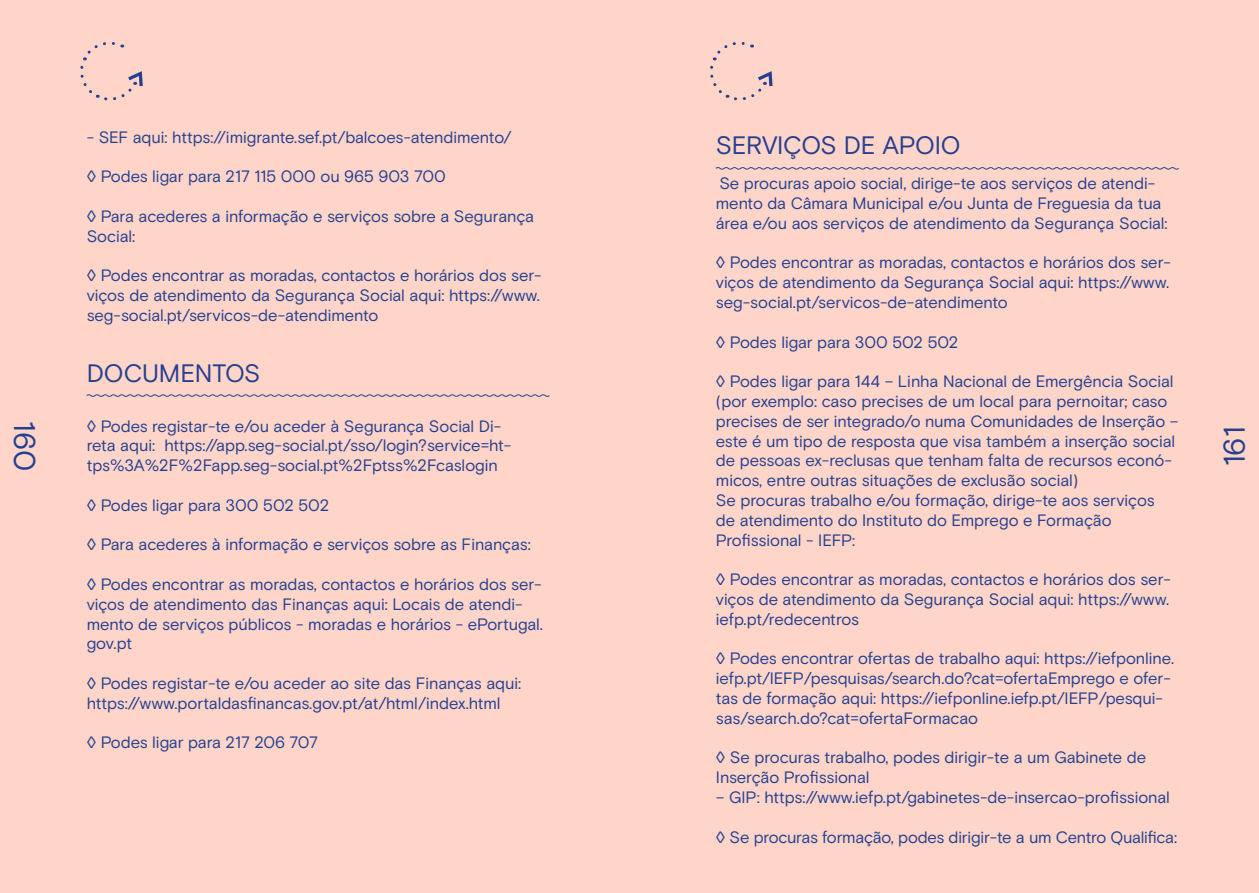
<style>
.page{position:relative;width:1259px;height:893px;background:#ffd5c9}
.page>*{position:absolute;margin:0;border:0;box-sizing:border-box;transform-origin:0 0}
.t1{font:30px "Basis Grotesque Pro";color:#25408f}
.t2{font:25.2px "Basis Grotesque Pro";letter-spacing:-.015em;color:#25408f}
.t3{font:16.5px/19.8px "Basis Grotesque Pro";letter-spacing:-.005em;color:#25408f}
</style>
<div class="page">
<svg style="left:80px;top:42px;width:63px;height:59px"></svg>
<svg style="left:86px;top:394px;width:464px;height:3px"></svg>
<svg style="left:710px;top:42px;width:63px;height:59px"></svg>
<svg style="left:715px;top:167px;width:464px;height:3px"></svg>
<h1 class="t1" style="left:42px;top:421px;width:52px;rotate:90deg">160</h1>
<p class="t3" style="left:87px;top:127px;width:426px">- SEF aqui: https://imigrante.sef.pt/balcoes-atendimento/</p>
<p class="t3" style="left:87px;top:167px;width:361px">◊ Podes ligar para 217 115 000 ou 965 903 700</p>
<p class="t3" style="left:87px;top:207px;width:449px">◊ Para acederes a informação e serviços sobre a Segurança<br>Social:</p>
<p class="t3" style="left:87px;top:266px;width:456px;text-align:justify">◊ Podes encontrar as moradas, contactos e horários dos ser&shy;viços de atendimento da Segurança Social aqui: https://www. seg-social.pt/servicos-de-atendimento</p>
<h2 class="t2" style="left:87px;top:358px;width:175px">DOCUMENTOS</h2>
<p class="t3" style="left:87px;top:416px;width:426px">◊ Podes registar-te e/ou aceder à Segurança Social Di&shy;reta aqui: https://app.seg-social.pt/sso/login?service=ht&shy;tps%3A%2F%2Fapp.seg-social.pt%2Fptss%2Fcaslogin</p>
<p class="t3" style="left:87px;top:495px;width:244px">◊ Podes ligar para 300 502 502</p>
<p class="t3" style="left:87px;top:535px;width:446px">◊ Para acederes à informação e serviços sobre as Finanças:</p>
<p class="t3" style="left:87px;top:575px;width:458px">◊ Podes encontrar as moradas, contactos e horários dos ser&shy;viços de atendimento das Finanças aqui: Locais de atendi&shy;mento de serviços públicos - moradas e horários - ePortugal. gov.pt</p>
<p class="t3" style="left:87px;top:674px;width:436px">◊ Podes registar-te e/ou aceder ao site das Finanças aqui: https://www.portaldasfinancas.gov.pt/at/html/index.html</p>
<p class="t3" style="left:87px;top:733px;width:233px">◊ Podes ligar para 217 206 707</p>
<h2 class="t2" style="left:716px;top:131px;width:246px">SERVIÇOS DE APOIO</h2>
<p class="t3" style="left:716px;top:174px;width:453px">Se procuras apoio social, dirige-te aos serviços de atendi&shy;mento da Câmara Municipal e/ou Junta de Freguesia da tua área e/ou aos serviços de atendimento da Segurança Social:</p>
<p class="t3" style="left:716px;top:253px;width:456px;text-align:justify">◊ Podes encontrar as moradas, contactos e horários dos ser&shy;viços de atendimento da Segurança Social aqui: https://www. seg-social.pt/servicos-de-atendimento</p>
<p class="t3" style="left:716px;top:332px;width:244px">◊ Podes ligar para 300 502 502</p>
<p class="t3" style="left:716px;top:372px;width:464px">◊ Podes ligar para 144 – Linha Nacional de Emergência Social (por exemplo: caso precises de um local para pernoitar; caso precises de ser integrado/o numa Comunidades de Inserção – este é um tipo de resposta que visa também a inserção social de pessoas ex-reclusas que tenham falta de recursos econó&shy;micos, entre outras situações de exclusão social)<br>Se procuras trabalho e/ou formação, dirige-te aos serviços<br>de atendimento do Instituto do Emprego e Formação Profissional - IEFP:</p>
<p class="t3" style="left:716px;top:570px;width:456px;text-align:justify">◊ Podes encontrar as moradas, contactos e horários dos ser&shy;viços de atendimento da Segurança Social aqui: https://www. iefp.pt/redecentros</p>
<p class="t3" style="left:716px;top:649px;width:460px">◊ Podes encontrar ofertas de trabalho aqui: https://iefponline. iefp.pt/IEFP/pesquisas/search.do?cat=ofertaEmprego e ofer&shy;tas de formação aqui: https://iefponline.iefp.pt/IEFP/pesqui&shy;sas/search.do?cat=ofertaFormacao</p>
<p class="t3" style="left:716px;top:748px;width:432px">◊ Se procuras trabalho, podes dirigir-te a um Gabinete de<br>Inserção Profissional</p>
<p class="t3" style="left:716px;top:788px;width:455px">– GIP: https://www.iefp.pt/gabinetes-de-insercao-profissional</p>
<p class="t3" style="left:716px;top:827px;width:463px">◊ Se procuras formação, podes dirigir-te a um Centro Qualifica:</p>
<h1 class="t1" style="left:1217px;top:466px;width:41px;rotate:-90deg">161</h1>
</div>
